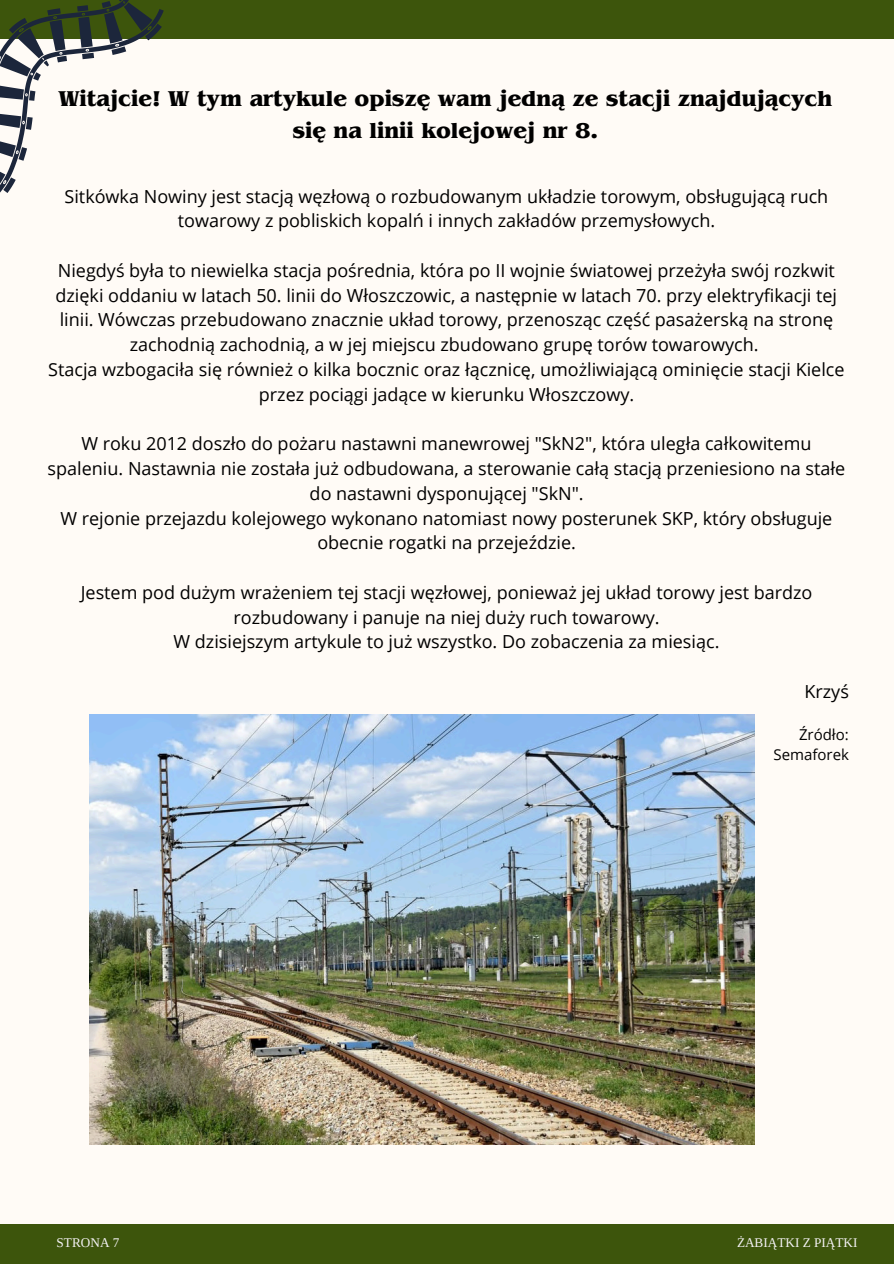
<style>
.page{position:relative;width:894px;height:1264px;background:#fff}
.page>*{position:absolute;margin:0;border:0;box-sizing:border-box;transform-origin:0 0}
.t1{font:700 22.5px/31.5px "Benguiat Pro ITC";color:#000;text-align:center}
.t2{font:18px/24.8px "Open Sans";color:#000;text-align:center}
.t3{font:15px/20.2px "Open Sans";color:#000;text-align:right}
.t4{font:13.2px "Tinos";color:#f5f3f5}
</style>
<div class="page">
<div style="left:0;top:0;width:893px;height:1263px;background:#fffbf6"></div>
<div style="left:0;top:0;width:893px;height:39px;background:#3d550c"></div>
<div style="left:0;top:1223px;width:893px;height:40px;background:#3d550c"></div>
<img style="left:89px;top:714px;width:665px;height:430px">
<svg style="left:0;top:0;width:164px;height:193px"></svg>
<h2 class="t1" style="left:58px;top:86px;width:775px">Witajcie! W tym artykule opiszę wam jedną ze stacji znajdujących się na linii kolejowej nr 8.</h2>
<p class="t2" style="left:65px;top:183px;width:765px">Sitkówka Nowiny jest stacją węzłową o rozbudowanym układzie torowym, obsługującą ruch towarowy z pobliskich kopalń i innych zakładów przemysłowych.</p>
<p class="t2" style="left:48px;top:257px;width:797px">Niegdyś była to niewielka stacja pośrednia, która po II wojnie światowej przeżyła swój rozkwit dzięki oddaniu w latach 50. linii do Włoszczowic, a następnie w latach 70. przy elektryfikacji tej linii. Wówczas przebudowano znacznie układ torowy, przenosząc część pasażerską na stronę zachodnią zachodnią, a w jej miejscu zbudowano grupę torów towarowych.<br>Stacja wzbogaciła się również o kilka bocznic oraz łącznicę, umożliwiającą ominięcie stacji Kielce przez pociągi jadące w kierunku Włoszczowy.</p>
<h1 class="t2" style="left:48px;top:431px;width:798px">W roku 2012 doszło do pożaru nastawni manewrowej "SkN2", która uległa całkowitemu spaleniu. Nastawnia nie została już odbudowana, a sterowanie całą stacją przeniesiono na stałe do nastawni dysponującej "SkN".<br>W rejonie przejazdu kolejowego wykonano natomiast nowy posterunek SKP, który obsługuje obecnie rogatki na przejeździe.</h1>
<h2 class="t2" style="left:81px;top:579px;width:733px">Jestem pod dużym wrażeniem tej stacji węzłowej, ponieważ jej układ torowy jest bardzo rozbudowany i panuje na niej duży ruch towarowy.<br>W dzisiejszym artykule to już wszystko. Do zobaczenia za miesiąc.</h2>
<h2 class="t2" style="left:804px;top:678px;width:46px">Krzyś</h2>
<h2 class="t3" style="left:773px;top:723px;width:77px">Źródło:<br>Semaforek</h2>
<h2 class="t4" style="left:57px;top:1235px;width:64px">STRONA 7</h2>
<h3 class="t4" style="left:736px;top:1234px;width:122px">ŻABIĄTKI Z PIĄTKI</h3>
</div>
